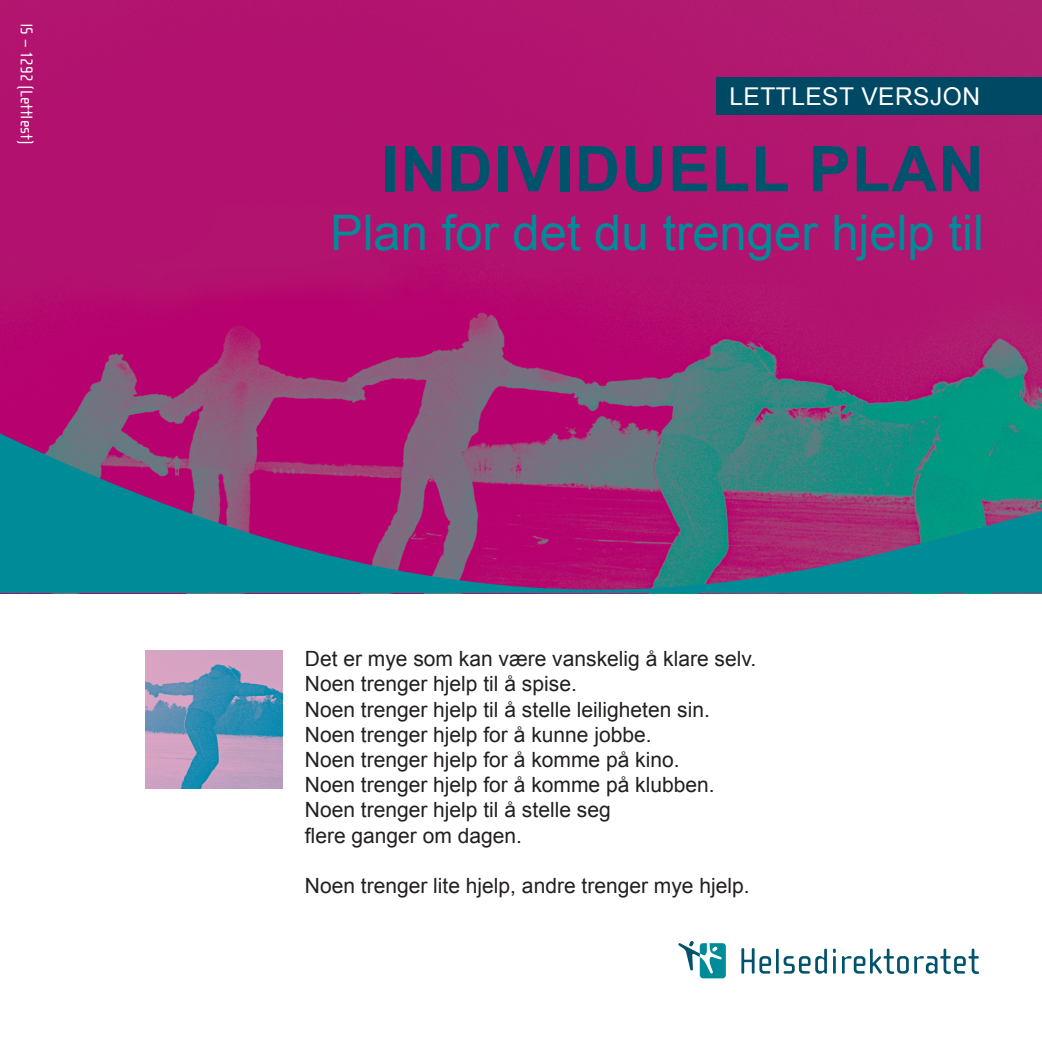
<style>
.page{position:relative;width:1042px;height:1042px;background:#fff}
.page>*{position:absolute;margin:0;border:0;box-sizing:border-box;transform-origin:0 0}
.t1{font:700 63px "Arial";letter-spacing:.02em;color:#00536d}
.t2{font:49px "Arial";color:#008b99}
.t3{font:24.5px "Arial";letter-spacing:.02em;color:#fff}
.t4{font:21px/25.2px "Arial";color:#231f20}
.t5{font:17.5px "Cholla Sans";color:#fff}
</style>
<div class="page">
<img style="left:0;top:0;width:1042px;height:433px">
<svg style="left:0;top:433px;width:1042px;height:218px"></svg>
<div style="left:716px;top:77px;width:326px;height:37px;background:#004964"></div>
<img style="left:145px;top:651px;width:138px;height:137px">
<svg style="left:678px;top:941px;width:48px;height:37px"></svg>
<hr style="left:776px;top:948px;width:3px;height:25px;background:#00536d">
<hr style="left:833px;top:956px;width:3px;height:17px;background:#00536d">
<svg style="left:833px;top:948px;width:3px;height:5px"></svg>
<svg style="left:783px;top:948px;width:44px;height:25px"></svg>
<svg style="left:842px;top:948px;width:137px;height:26px"></svg>
<svg style="left:741px;top:948px;width:30px;height:25px"></svg>
<p class="t5" style="left:36px;top:23px;width:123px;rotate:90deg">IS – 1292 (Lettlest)</p>
<p class="t3" style="left:729px;top:80px;width:252px">LETTLEST VERSJON</p>
<h1 class="t1" style="left:381px;top:128px;width:604px">INDIVIDUELL PLAN</h1>
<h1 class="t2" style="left:330px;top:201px;width:655px">Plan for det du trenger hjelp til</h1>
<p class="t4" style="left:305px;top:646px;width:453px">Det er mye som kan være vanskelig å klare selv.<br>Noen trenger hjelp til å spise.<br>Noen trenger hjelp til å stelle leiligheten sin.<br>Noen trenger hjelp for å kunne jobbe.<br>Noen trenger hjelp for å komme på kino.<br>Noen trenger hjelp for å komme på klubben.<br>Noen trenger hjelp til å stelle seg</p>
<p class="t4" style="left:305px;top:823px;width:219px">flere ganger om dagen.</p>
<p class="t4" style="left:305px;top:873px;width:446px">Noen trenger lite hjelp, andre trenger mye hjelp.</p>
</div>
